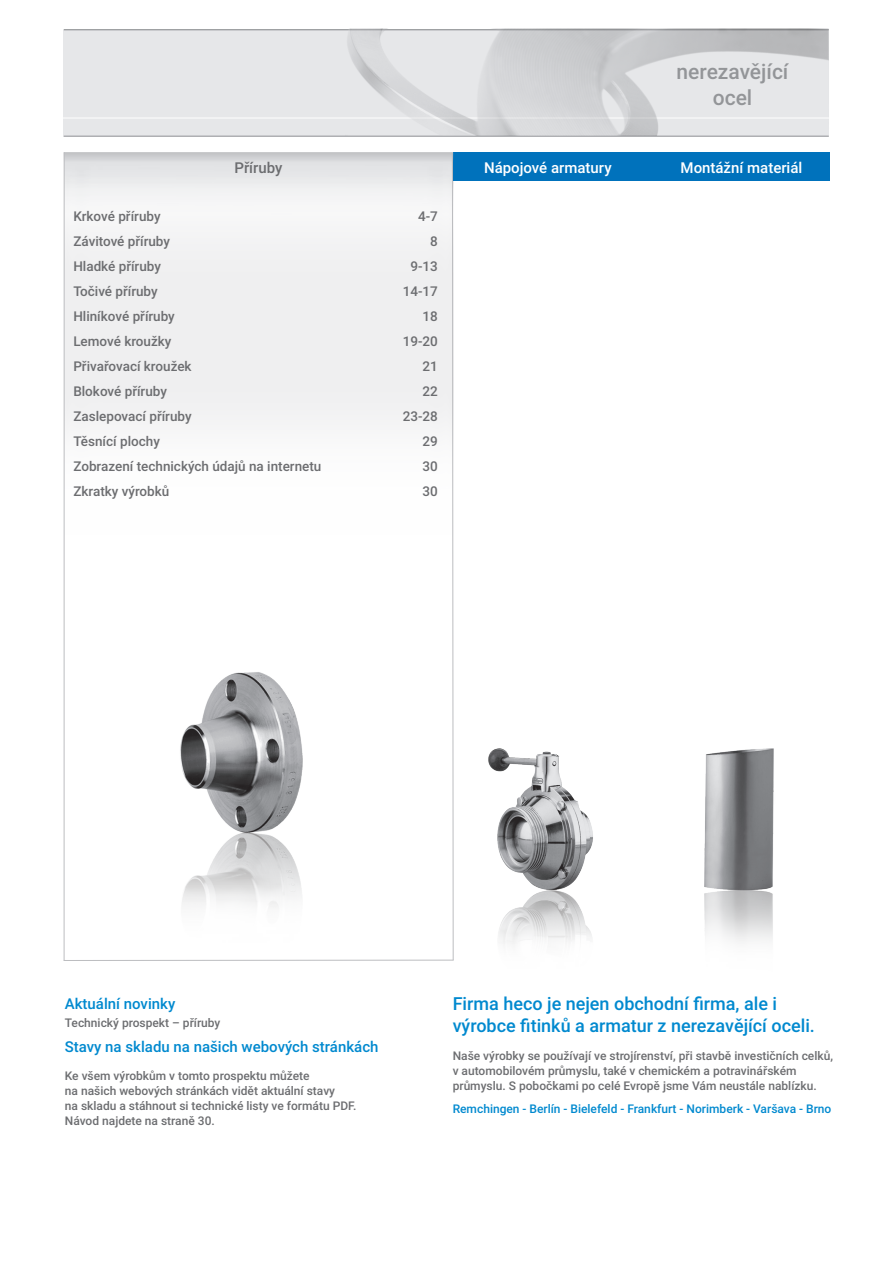
<style>
.page{position:relative;width:893px;height:1263px;background:#fff}
.page>*{position:absolute;margin:0;border:0;box-sizing:border-box;transform-origin:0 0}
.t1{font:500 21px/25.5px "Roboto";color:#939598;text-align:center}
.t2{font:500 18px/21.6px "Roboto";color:#0089cf}
.t3{font:500 15px "Roboto";color:#0089cf}
.t4{font:500 15px "Roboto";color:#fff}
.t5{font:500 15px "Roboto";color:#6c6d70}
.t6{font:500 13.5px "Roboto";color:#6c6d70}
.t7{font:500 12px/15px "Roboto";color:#6c6d70}
.t8{font:500 12px "Roboto";color:#0089cf}
</style>
<div class="page">
<div style="left:64px;top:30px;width:765px;height:106px;background:#e6e7e9"></div>
<hr style="left:0;top:118px;width:859px;height:1px;background:#fff">
<hr style="left:64px;top:136px;width:765px;height:1px;background:#939598">
<hr style="left:64px;top:30px;width:765px;height:1px;background:#939598">
<img style="left:345px;top:29px;width:484px;height:107px">
<img style="left:704px;top:748px;width:70px;height:195px">
<img style="left:447px;top:748px;width:146px;height:212px">
<hr style="left:64px;top:152px;width:1px;height:809px;background:#bcbdc0">
<svg style="left:452px;top:173px;width:2px;height:787px;background:#dadadc"></svg>
<img style="left:180px;top:672px;width:173px;height:288px">
<hr style="left:64px;top:960px;width:390px;height:1px;background:#bcbdc0">
<div style="left:453px;top:152px;width:376px;height:29px;background:#0072bc"></div>
<svg style="left:64px;top:152px;width:389px;height:21px;background:#d8d9dc"></svg>
<p class="t5" style="left:234px;top:157px;width:50px">Příruby</p>
<p class="t6" style="left:73px;top:206px;width:89px">Krkové příruby</p>
<p class="t6" style="left:418px;top:206px;width:21px">4-7</p>
<p class="t6" style="left:73px;top:231px;width:98px">Závitové příruby</p>
<p class="t6" style="left:430px;top:231px;width:9px">8</p>
<p class="t6" style="left:73px;top:256px;width:89px">Hladké příruby</p>
<p class="t6" style="left:410px;top:256px;width:29px">9-13</p>
<p class="t6" style="left:73px;top:281px;width:86px">Točivé příruby</p>
<p class="t6" style="left:403px;top:281px;width:37px">14-17</p>
<p class="t6" style="left:73px;top:306px;width:103px">Hliníkové příruby</p>
<p class="t6" style="left:423px;top:306px;width:17px">18</p>
<p class="t6" style="left:73px;top:331px;width:100px">Lemové kroužky</p>
<p class="t6" style="left:403px;top:331px;width:37px">19-20</p>
<p class="t6" style="left:73px;top:356px;width:120px">Přivařovací kroužek</p>
<p class="t6" style="left:423px;top:356px;width:17px">21</p>
<p class="t6" style="left:73px;top:381px;width:95px">Blokové příruby</p>
<p class="t6" style="left:423px;top:381px;width:17px">22</p>
<p class="t6" style="left:73px;top:406px;width:120px">Zaslepovací příruby</p>
<p class="t6" style="left:403px;top:406px;width:37px">23-28</p>
<p class="t6" style="left:73px;top:431px;width:88px">Těsnící plochy</p>
<p class="t6" style="left:423px;top:431px;width:17px">29</p>
<p class="t6" style="left:73px;top:456px;width:250px">Zobrazení technických údajů na internetu</p>
<p class="t6" style="left:423px;top:456px;width:17px">30</p>
<p class="t6" style="left:73px;top:481px;width:97px">Zkratky výrobků</p>
<p class="t6" style="left:423px;top:481px;width:17px">30</p>
<h1 class="t1" style="left:677px;top:58px;width:113px">nerezavějící ocel</h1>
<p class="t4" style="left:484px;top:157px;width:129px">Nápojové armatury</p>
<p class="t4" style="left:680px;top:157px;width:123px">Montážní materiál</p>
<p class="t3" style="left:65px;top:993px;width:112px">Aktuální novinky</p>
<p class="t7" style="left:65px;top:1015px;width:157px">Technický prospekt – příruby</p>
<p class="t3" style="left:65px;top:1036px;width:315px">Stavy na skladu na našich webových stránkách</p>
<p class="t7" style="left:65px;top:1068px;width:293px">Ke všem výrobkům v tomto prospektu můžete<br>na našich webových stránkách vidět aktuální stavy<br>na skladu a stáhnout si technické listy ve formátu PDF.<br>Návod najdete na straně 30.</p>
<h2 class="t2" style="left:453px;top:992px;width:364px">Firma heco je nejen obchodní firma, ale i výrobce fitinků a armatur z nerezavějící oceli.</h2>
<p class="t7" style="left:453px;top:1047px;width:382px">Naše výrobky se používají ve strojírenství, při stavbě investičních celků, v automobilovém průmyslu, také v chemickém a potravinářském průmyslu. S pobočkami po celé Evropě jsme Vám neustále nablízku.</p>
<p class="t8" style="left:453px;top:1101px;width:380px">Remchingen - Berlín - Bielefeld - Frankfurt - Norimberk - Varšava - Brno</p>
</div>
